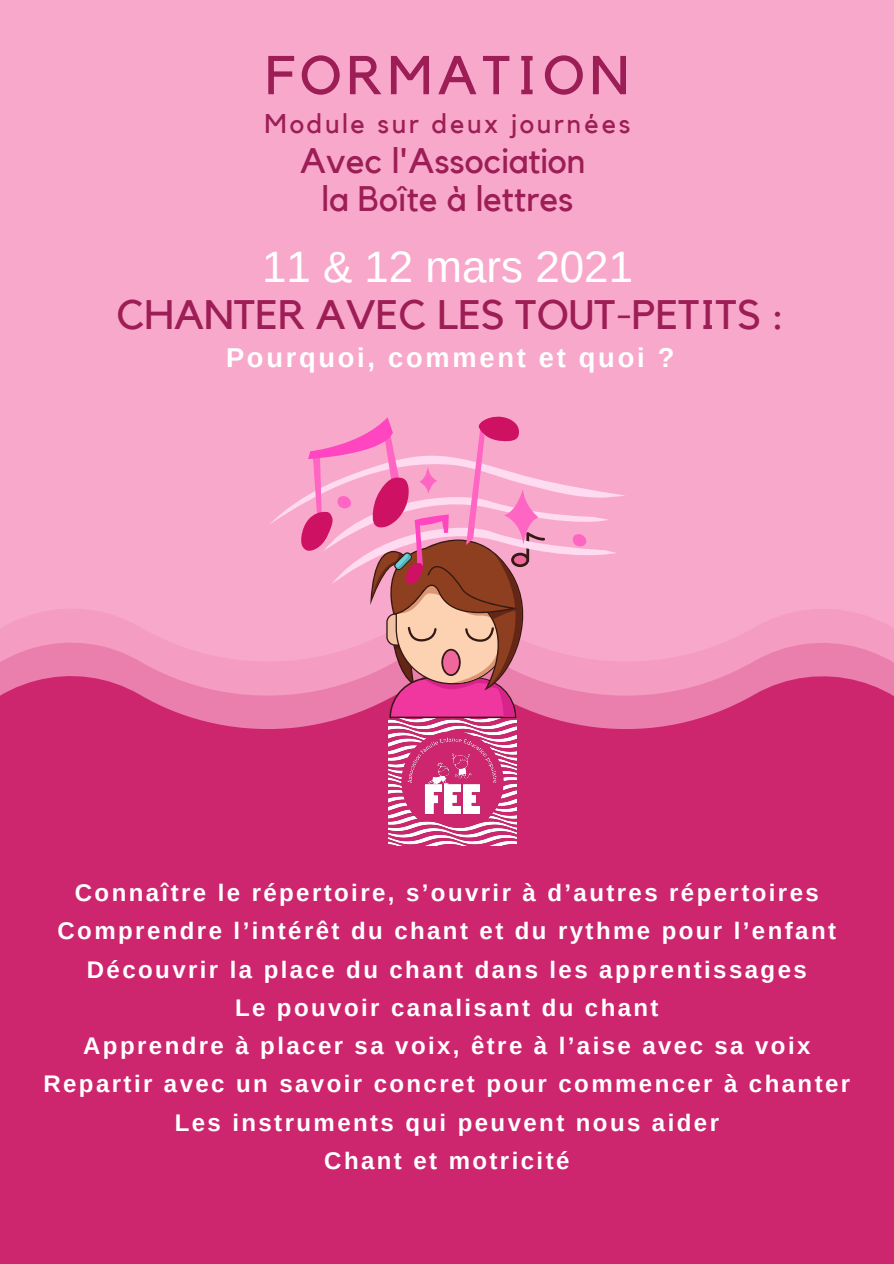
<style>
.page{position:relative;width:894px;height:1264px;background:#fff}
.page>*{position:absolute;margin:0;border:0;box-sizing:border-box;transform-origin:0 0}
.t1{font:54px "Kollektif";letter-spacing:.1em;color:#9d1e56}
.t2{font:43.95px "Arimo";color:#fff}
.t3{font:41.1px "Kollektif";color:#9d1e56}
.t4{font:35.4px "Kollektif";color:#9d1e56}
.t5{font:700 27.3px "Arimo";letter-spacing:.1em;color:#fff}
.t6{font:27px "Kollektif";letter-spacing:.1em;color:#9d1e56}
.t7{font:700 24px "Arimo";letter-spacing:.1em;color:#fff}
</style>
<div class="page">
<div style="left:0;top:0;width:893px;height:1263px;background:#f8a9cb"></div>
<svg style="left:10px;top:609px;width:875px;height:15px"></svg>
<svg style="left:0;top:624px;width:893px;height:33px"></svg>
<div style="left:0;top:657px;width:893px;height:606px;background:#ce256f"></div>
<img style="left:389px;top:718px;width:127px;height:127px">
<svg style="left:270px;top:489px;width:355px;height:66px"></svg>
<svg style="left:301px;top:416px;width:286px;height:302px"></svg>
<p class="t1" style="left:265px;top:51px;width:365px">FORMATION</p>
<p class="t6" style="left:264px;top:111px;width:367px">Module sur deux journées</p>
<p class="t4" style="left:300px;top:144px;width:287px">Avec l'Association</p>
<p class="t4" style="left:321px;top:183px;width:253px">la Boîte à lettres</p>
<p class="t2" style="left:262px;top:242px;width:372px">11 &amp; 12 mars 2021</p>
<p class="t3" style="left:116px;top:296px;width:669px">CHANTER AVEC LES TOUT-PETITS :</p>
<p class="t5" style="left:226px;top:342px;width:449px">Pourquoi, comment et quoi ?</p>
<p class="t7" style="left:75px;top:879px;width:745px">Connaître le répertoire, s’ouvrir à d’autres répertoires</p>
<p class="t7" style="left:58px;top:917px;width:779px">Comprendre l’intérêt du chant et du rythme pour l’enfant</p>
<p class="t7" style="left:87px;top:955px;width:721px">Découvrir la place du chant dans les apprentissages</p>
<p class="t7" style="left:235px;top:994px;width:425px">Le pouvoir canalisant du chant</p>
<p class="t7" style="left:83px;top:1032px;width:728px">Apprendre à placer sa voix, être à l’aise avec sa voix</p>
<p class="t7" style="left:43px;top:1070px;width:808px">Repartir avec un savoir concret pour commencer à chanter</p>
<p class="t7" style="left:175px;top:1108px;width:545px">Les instruments qui peuvent nous aider</p>
<p class="t7" style="left:324px;top:1147px;width:246px">Chant et motricité</p>
</div>
